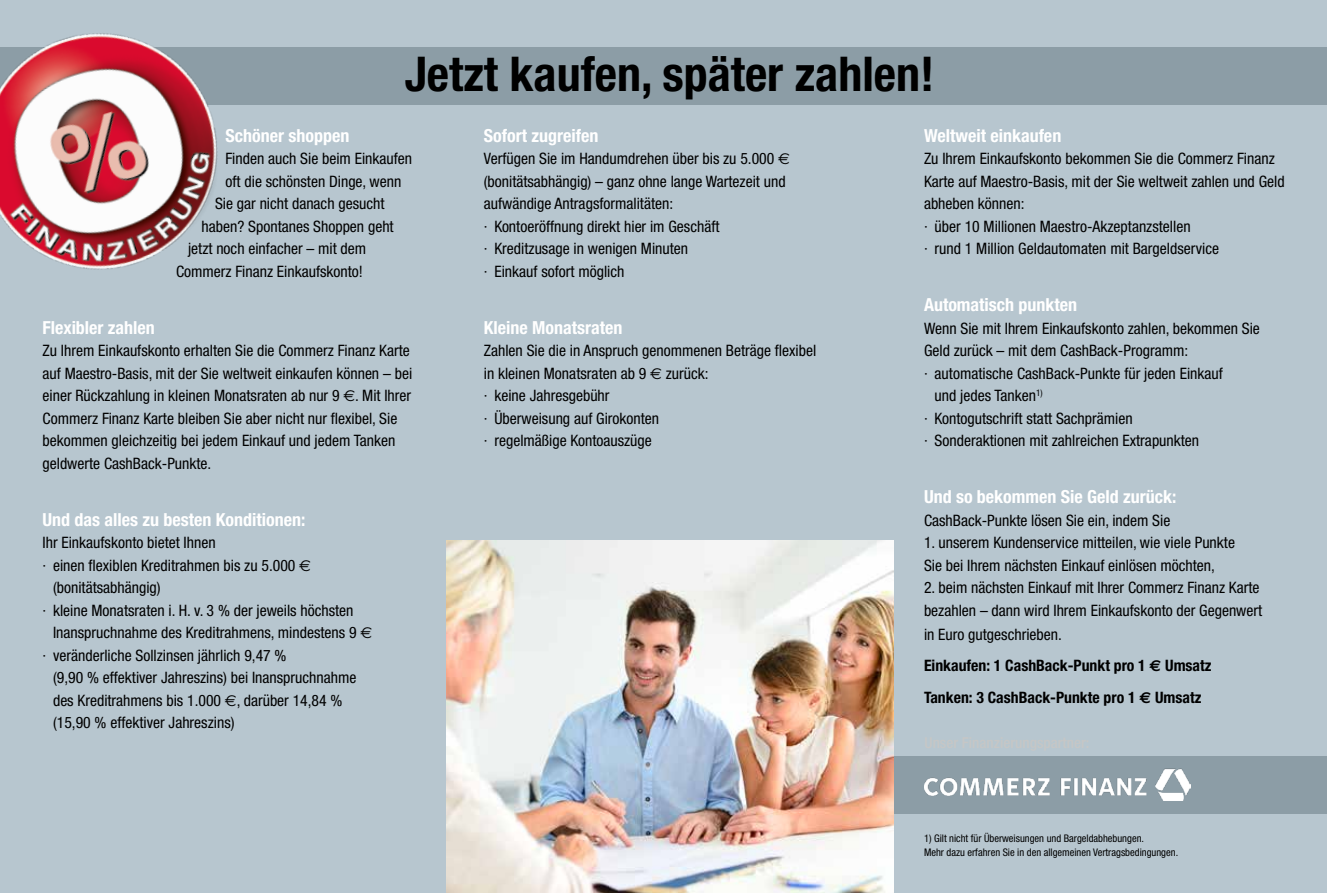
<style>
.page{position:relative;width:1327px;height:893px;background:#fff}
.page>*{position:absolute;margin:0;border:0;box-sizing:border-box;transform-origin:0 0}
.t1{font:700 condensed 48px "Helvetica Neue";color:#000}
.t2{font:700 condensed 18px "Helvetica Neue";color:#fff}
.t3{font:condensed 15.75px/22.5px "Helvetica Neue";color:#000}
.t4{font:700 condensed 15.75px/31.5px "Helvetica Neue";color:#000}
.t5{font:condensed 10.5px/13.5px "Helvetica Neue";color:#000}
.s1{font-family:"Euro Sans";font-stretch:normal}
.s2{font-weight:400}
</style>
<div class="page">
<div style="left:446px;top:0;width:881px;height:893px;background:#b7c6cf"></div>
<div style="left:0;top:0;width:476px;height:893px;background:#b7c6cf"></div>
<div style="left:891px;top:756px;width:436px;height:57px;background:#8c9da6"></div>
<div style="left:0;top:47px;width:1327px;height:57px;background:#8c9da6"></div>
<img style="left:446px;top:541px;width:447px;height:352px">
<img style="left:924px;top:769px;width:267px;height:32px">
<img style="left:0;top:33px;width:222px;height:237px">
<h1 class="t1" style="left:405px;top:45px;width:531px">Jetzt kaufen, später zahlen!</h1>
<p class="t2" style="left:226px;top:124px;width:125px">Schöner shoppen</p>
<p class="t3" style="left:226px;top:147px;width:188px">Finden auch Sie beim Einkaufen</p>
<p class="t3" style="left:226px;top:170px;width:177px">oft die schönsten Dinge, wenn</p>
<p class="t3" style="left:215px;top:192px;width:171px">Sie gar nicht danach gesucht</p>
<p class="t3" style="left:202px;top:215px;width:194px">haben? Spontanes Shoppen geht</p>
<p class="t3" style="left:188px;top:237px;width:180px">jetzt noch einfacher – mit dem</p>
<p class="t3" style="left:176px;top:260px;width:188px">Commerz Finanz Einkaufskonto!</p>
<p class="t2" style="left:43px;top:316px;width:114px">Flexibler zahlen</p>
<p class="t3" style="left:43px;top:339px;width:371px">Zu Ihrem Einkaufskonto erhalten Sie die Commerz Finanz Karte auf Maestro-Basis, mit der Sie weltweit einkaufen können – bei einer Rückzahlung in kleinen Monatsraten ab nur 9 <span class="s1">€</span>. Mit Ihrer Commerz Finanz Karte bleiben Sie aber nicht nur flexibel, Sie bekommen gleichzeitig bei jedem Einkauf und jedem Tanken geldwerte CashBack-Punkte.</p>
<p class="t2" style="left:43px;top:508px;width:264px">Und das alles zu besten Konditionen:</p>
<p class="t3" style="left:43px;top:531px;width:175px">Ihr Einkaufskonto bietet Ihnen</p>
<p class="t3" style="left:43px;top:554px;width:270px">· einen flexiblen Kreditrahmen bis zu 5.000 <span class="s1">€</span></p>
<p class="t3" style="left:53px;top:576px;width:109px">(bonitätsabhängig)</p>
<p class="t3" style="left:43px;top:599px;width:312px">· kleine Monatsraten i. H. v. 3 % der jeweils höchsten</p>
<p class="t3" style="left:53px;top:621px;width:321px">Inanspruchnahme des Kreditrahmens, mindestens 9 <span class="s1">€</span></p>
<p class="t3" style="left:43px;top:644px;width:245px">· veränderliche Sollzinsen jährlich 9,47 %</p>
<p class="t3" style="left:53px;top:666px;width:305px">(9,90 % effektiver Jahreszins) bei Inanspruchnahme</p>
<p class="t3" style="left:53px;top:689px;width:291px">des Kreditrahmens bis 1.000 <span class="s1">€</span>, darüber 14,84 %</p>
<p class="t3" style="left:53px;top:711px;width:183px">(15,90 % effektiver Jahreszins)</p>
<p class="t2" style="left:484px;top:124px;width:116px">Sofort zugreifen</p>
<p class="t3" style="left:484px;top:147px;width:308px">Verfügen Sie im Handumdrehen über bis zu 5.000 <span class="s1">€ </span>(bonitätsabhängig) – ganz ohne lange Wartezeit und aufwändige Antragsformalitäten:<br>· Kontoeröffnung direkt hier im Geschäft<br>· Kreditzusage in wenigen Minuten<br>· Einkauf sofort möglich</p>
<p class="t2" style="left:484px;top:316px;width:140px">Kleine Monatsraten</p>
<p class="t3" style="left:484px;top:339px;width:334px">Zahlen Sie die in Anspruch genommenen Beträge flexibel in kleinen Monatsraten ab 9 <span class="s1">€</span> zurück:<br>· keine Jahresgebühr<br>· Überweisung auf Girokonten<br>· regelmäßige Kontoauszüge</p>
<p class="t2" style="left:924px;top:124px;width:139px">Weltweit einkaufen</p>
<p class="t3" style="left:924px;top:147px;width:362px">Zu Ihrem Einkaufskonto bekommen Sie die Commerz Finanz Karte auf Maestro-Basis, mit der Sie weltweit zahlen und Geld abheben können:<br>· über 10 Millionen Maestro-Akzeptanzstellen<br>· rund 1 Million Geldautomaten mit Bargeldservice</p>
<p class="t2" style="left:924px;top:294px;width:155px">Automatisch punkten</p>
<p class="t3" style="left:924px;top:317px;width:337px">Wenn Sie mit Ihrem Einkaufskonto zahlen, bekommen Sie</p>
<p class="t3" style="left:924px;top:339px;width:266px">Geld zurück – mit dem CashBack-Programm:</p>
<p class="t3" style="left:924px;top:362px;width:300px">· automatische CashBack-Punkte für jeden Einkauf</p>
<p class="t3" style="left:934px;top:384px;width:110px">und jedes Tanken<sup>1)</sup></p>
<p class="t3" style="left:924px;top:407px;width:210px">· Kontogutschrift statt Sachprämien</p>
<p class="t3" style="left:924px;top:429px;width:277px">· Sonderaktionen mit zahlreichen Extrapunkten</p>
<p class="t2" style="left:924px;top:486px;width:254px">Und so bekommen Sie Geld zurück:</p>
<p class="t3" style="left:924px;top:509px;width:248px">CashBack-Punkte lösen Sie ein, indem Sie</p>
<p class="t3" style="left:924px;top:531px;width:312px">1. unserem Kundenservice mitteilen, wie viele Punkte<br>Sie bei Ihrem nächsten Einkauf einlösen möchten,</p>
<p class="t3" style="left:924px;top:576px;width:340px">2. beim nächsten Einkauf mit Ihrer Commerz Finanz Karte bezahlen – dann wird Ihrem Einkaufskonto der Gegenwert</p>
<p class="t4" style="left:924px;top:618px;width:289px"><span class="s2">in Euro gutgeschrieben.<br></span>Einkaufen: 1 CashBack-Punkt pro 1 <span class="s1">€</span> Umsatz<br>Tanken: 3 CashBack-Punkte pro 1 <span class="s1">€</span> Umsatz</p>
<p class="t5" style="left:924px;top:832px;width:256px">1) Gilt nicht für Überweisungen und Bargeldabhebungen.<br>Mehr dazu erfahren Sie in den allgemeinen Vertragsbedingungen.</p>
</div>
